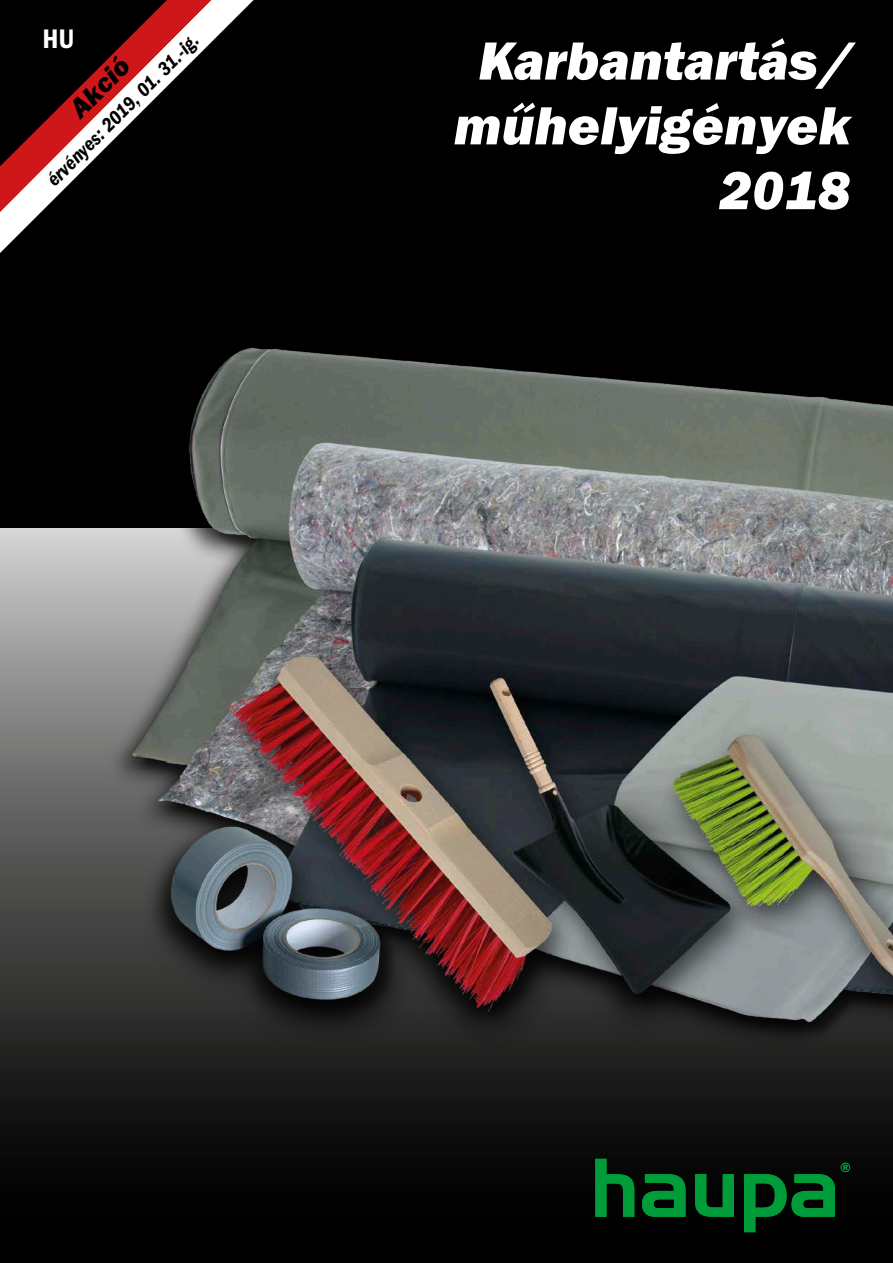
<style>
.page{position:relative;width:893px;height:1263px;background:#fff}
.page>*{position:absolute;margin:0;border:0;box-sizing:border-box;transform-origin:0 0}
.t1{font:italic 54px/64.8px "Franklin Gothic Heavy ITC";color:#fff;text-align:right}
.t2{font:italic 27px "Franklin Gothic Heavy ITC";color:#000}
.t3{font:27px "Franklin Gothic Demi Cond ITC";color:#fff}
.t4{font:italic 19.5px "Franklin Gothic Demi Cond ITC";color:#000}
</style>
<div class="page">
<div style="left:0;top:527px;width:893px;height:736px;background:linear-gradient(to bottom,#c1c1c0,#000)"></div>
<div style="left:0;top:0;width:893px;height:527px;background:#000"></div>
<svg style="left:595px;top:1159px;width:255px;height:73px;background:#023916"></svg>
<div style="left:107px;top:342px;width:786px;height:717px;background:#000;opacity:.75"></div>
<img style="left:126px;top:342px;width:767px;height:698px">
<svg style="left:0;top:0;width:254px;height:253px"></svg>
<svg style="left:0;top:0;width:211px;height:212px"></svg>
<p class="t3" style="left:43px;top:23px;width:34px">HU</p>
<p class="t2" style="left:63px;top:101px;width:73px;rotate:-45deg">Akció</p>
<p class="t4" style="left:42px;top:175px;width:207px;rotate:-45deg">érvényes: 2019, 01. 31.-ig.</p>
<p class="t1" style="left:454px;top:31px;width:398px">Karbantartás/ műhelyigények<br>2018</p>
</div>
